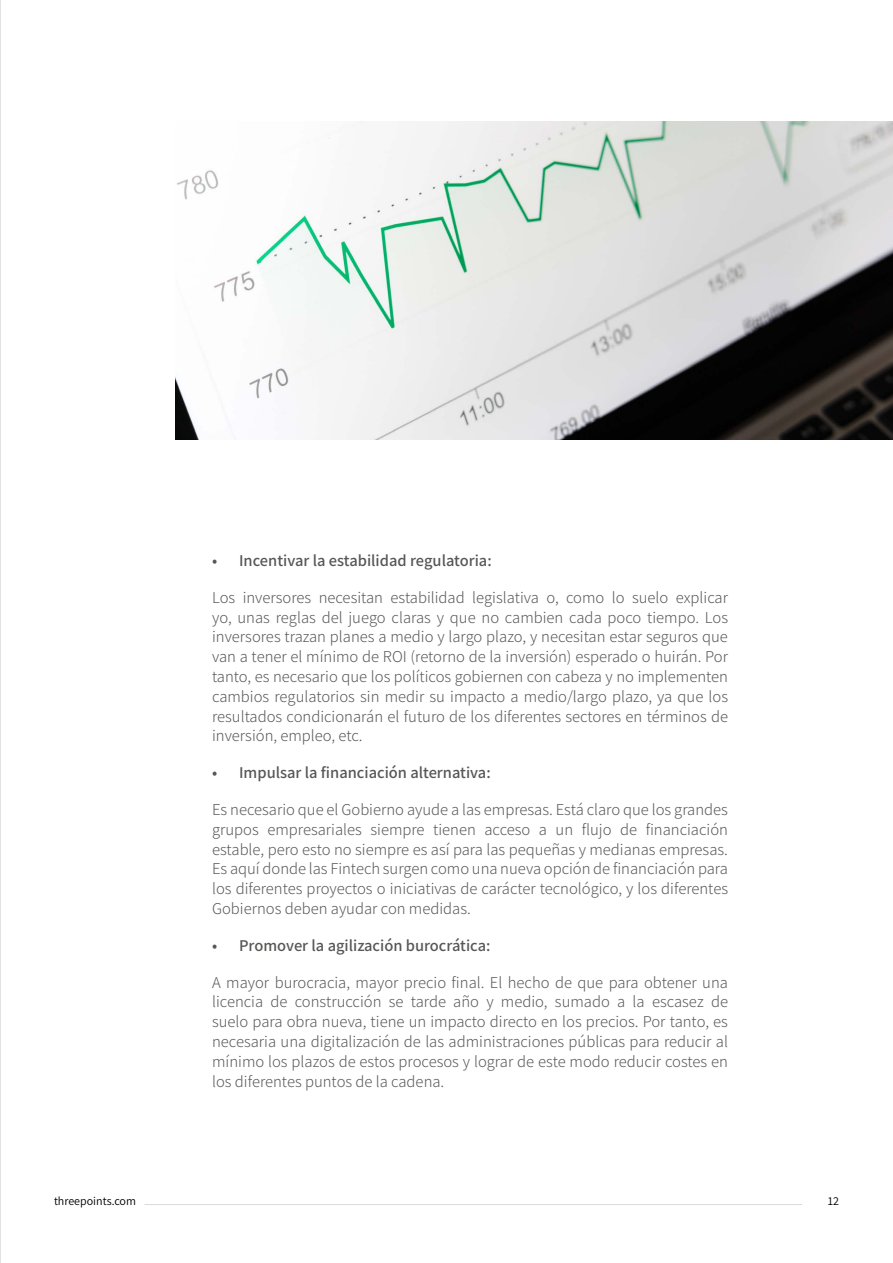
<style>
.page{position:relative;width:893px;height:1263px;background:#fff}
.page>*{position:absolute;margin:0;border:0;box-sizing:border-box;transform-origin:0 0}
.t1{font:300 16.5px/19.8px "Assistant";color:#575756;text-align:justify}
.t2{font:600 16.5px "Assistant";color:#575756}
.t3{font:12px "Assistant";color:#000}
</style>
<div class="page">
<img style="left:176px;top:121px;width:717px;height:318px">
<hr style="left:0;top:0;width:1px;height:1263px;background:#c6c6c6">
<hr style="left:145px;top:1204px;width:657px;height:1px;background:#dadada">
<p class="t2" style="left:212px;top:549px;width:281px">• Incentivar la estabilidad regulatoria:</p>
<p class="t1" style="left:212px;top:586px;width:517px">Los inversores necesitan estabilidad legislativa o, como lo suelo explicar yo, unas reglas del juego claras y que no cambien cada poco tiempo. Los inversores trazan planes a medio y largo plazo, y necesitan estar seguros que van a tener el mínimo de ROI (retorno de la inversión) esperado o huirán. Por tanto, es necesario que los políticos gobiernen con cabeza y no implementen cambios regulatorios sin medir su impacto a medio/largo plazo, ya que los resultados condicionarán el futuro de los diferentes sectores en términos de inversión, empleo, etc.</p>
<p class="t2" style="left:212px;top:761px;width:280px">• Impulsar la financiación alternativa:</p>
<p class="t1" style="left:212px;top:799px;width:517px">Es necesario que el Gobierno ayude a las empresas. Está claro que los grandes grupos empresariales siempre tienen acceso a un flujo de financiación estable, pero esto no siempre es así para las pequeñas y medianas empresas.<br>Es aquí donde las Fintech surgen como una nueva opción de financiación para los diferentes proyectos o iniciativas de carácter tecnológico, y los diferentes Gobiernos deben ayudar con medidas.</p>
<p class="t2" style="left:212px;top:934px;width:280px">• Promover la agilización burocrática:</p>
<p class="t1" style="left:212px;top:971px;width:517px">A mayor burocracia, mayor precio final. El hecho de que para obtener una licencia de construcción se tarde año y medio, sumado a la escasez de suelo para obra nueva, tiene un impacto directo en los precios. Por tanto, es necesaria una digitalización de las administraciones públicas para reducir al mínimo los plazos de estos procesos y lograr de este modo reducir costes en los diferentes puntos de la cadena.</p>
<p class="t3" style="left:54px;top:1192px;width:84px">threepoints.com</p>
<p class="t3" style="left:828px;top:1192px;width:13px">12</p>
</div>
